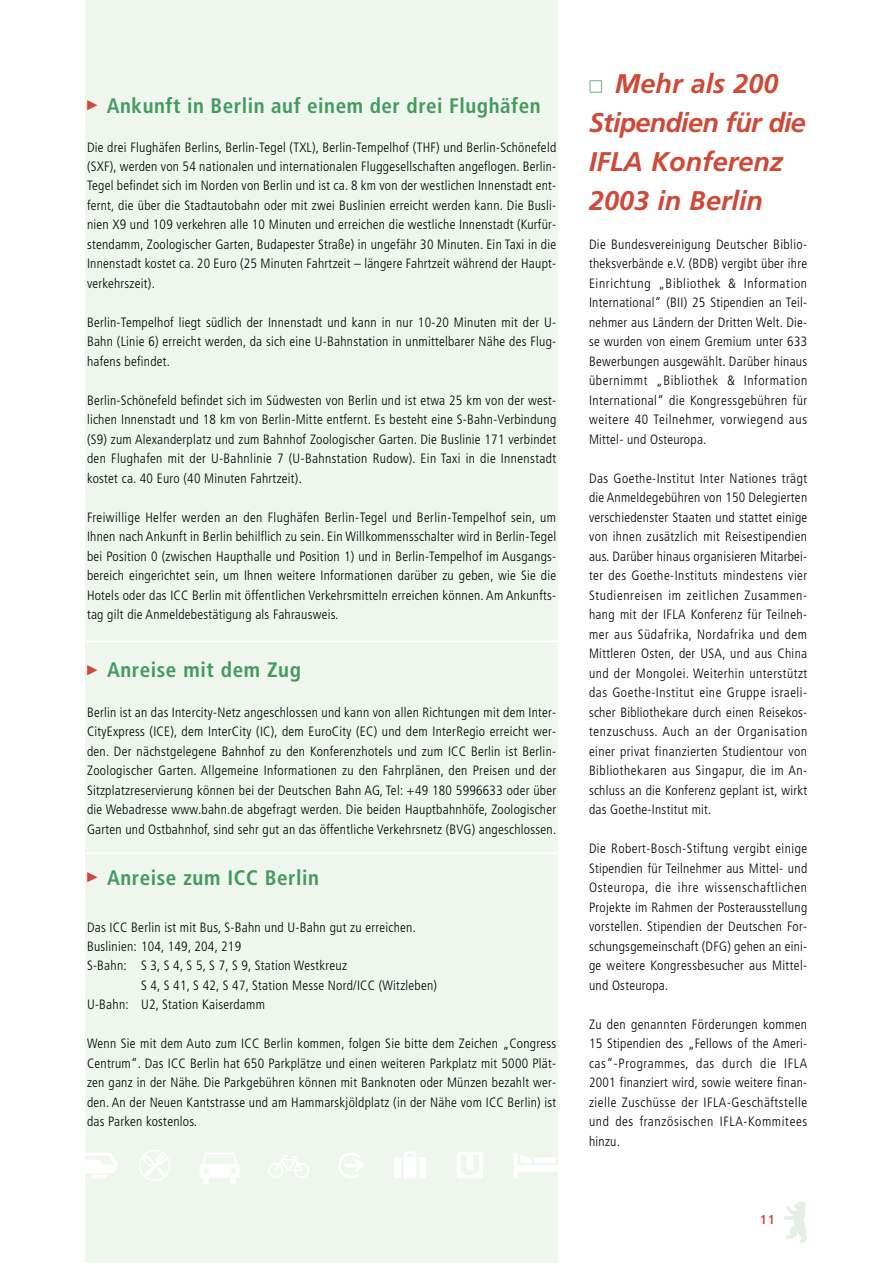
<style>
.page{position:relative;width:893px;height:1263px;background:#fff}
.page>*{position:absolute;margin:0;border:0;box-sizing:border-box;transform-origin:0 0}
.t1{font:italic 700 27px/39px "Frutiger";color:#d04837}
.t2{font:700 condensed 21px "Frutiger";letter-spacing:.025em;color:#449a5e}
.t3{font:300 condensed 13.5px/19.5px "Frutiger";letter-spacing:.02em;color:#000;text-align:justify}
.t4{font:700 condensed 12.75px "Frutiger";color:#d04837}
.s1{font-family:"Universal Newswith Comm Pi";font-weight:400;font-style:normal;font-size:13.5px;color:#449a5e}
</style>
<div class="page">
<div style="left:85px;top:0;width:472px;height:1263px;background:#eef6ee"></div>
<svg style="left:784px;top:1202px;width:22px;height:41px"></svg>
<hr style="left:85px;top:641px;width:472px;height:1px;background:#fff">
<hr style="left:85px;top:852px;width:472px;height:2px;background:#fff">
<svg style="left:557px;top:1152px;width:1px;height:26px"></svg>
<h2 class="t2" style="left:107px;top:97px;width:435px">Ankunft in Berlin auf einem der drei Flughäfen</h2>
<p class="t3" style="left:87px;top:138px;width:471px">Die drei Flughäfen Berlins, Berlin-Tegel (TXL), Berlin-Tempelhof (THF) und Berlin-Schönefeld (SXF), werden von 54 nationalen und internationalen Fluggesellschaften angeflogen. Berlin-Tegel befindet sich im Norden von Berlin und ist ca. 8 km von der westlichen Innenstadt ent&shy;fernt, die über die Stadtautobahn oder mit zwei Buslinien erreicht werden kann. Die Busli&shy;nien X9 und 109 verkehren alle 10 Minuten und erreichen die westliche Innenstadt (Kurfür&shy;stendamm, Zoologischer Garten, Budapester Straße) in ungefähr 30 Minuten. Ein Taxi in die Innenstadt kostet ca. 20 Euro (25 Minuten Fahrtzeit – längere Fahrtzeit während der Haupt&shy;verkehrszeit).</p>
<p class="t3" style="left:87px;top:314px;width:470px">Berlin-Tempelhof liegt südlich der Innenstadt und kann in nur 10-20 Minuten mit der U-Bahn (Linie 6) erreicht werden, da sich eine U-Bahnstation in unmittelbarer Nähe des Flug&shy;hafens befindet.</p>
<p class="t3" style="left:87px;top:392px;width:470px">Berlin-Schönefeld befindet sich im Südwesten von Berlin und ist etwa 25 km von der west&shy;lichen Innenstadt und 18 km von Berlin-Mitte entfernt. Es besteht eine S-Bahn-Verbindung (S9) zum Alexanderplatz und zum Bahnhof Zoologischer Garten. Die Buslinie 171 verbindet den Flughafen mit der U-Bahnlinie 7 (U-Bahnstation Rudow). Ein Taxi in die Innenstadt kostet ca. 40 Euro (40 Minuten Fahrtzeit).</p>
<p class="t3" style="left:87px;top:509px;width:471px">Freiwillige Helfer werden an den Flughäfen Berlin-Tegel und Berlin-Tempelhof sein, um Ihnen nach Ankunft in Berlin behilflich zu sein. Ein Willkommensschalter wird in Berlin-Tegel bei Position 0 (zwischen Haupthalle und Position 1) und in Berlin-Tempelhof im Ausgangs&shy;bereich eingerichtet sein, um Ihnen weitere Informationen darüber zu geben, wie Sie die Hotels oder das ICC Berlin mit öffentlichen Verkehrsmitteln erreichen können. Am Ankunfts&shy;tag gilt die Anmeldebestätigung als Fahrausweis.</p>
<h2 class="t2" style="left:107px;top:661px;width:195px">Anreise mit dem Zug</h2>
<p class="t3" style="left:87px;top:704px;width:471px">Berlin ist an das Intercity-Netz angeschlossen und kann von allen Richtungen mit dem Inter-CityExpress (ICE), dem InterCity (IC), dem EuroCity (EC) und dem InterRegio erreicht wer&shy;den. Der nächstgelegene Bahnhof zu den Konferenzhotels und zum ICC Berlin ist Berlin-Zoologischer Garten. Allgemeine Informationen zu den Fahrplänen, den Preisen und der Sitzplatzreservierung können bei der Deutschen Bahn AG, Tel: +49 180 5996633 oder über die Webadresse www.bahn.de abgefragt werden. Die beiden Hauptbahnhöfe, Zoologischer Garten und Ostbahnhof, sind sehr gut an das öffentliche Verkehrsnetz (BVG) angeschlossen.</p>
<h2 class="t2" style="left:107px;top:869px;width:213px">Anreise zum ICC Berlin</h2>
<p class="t3" style="left:87px;top:918px;width:330px">Das ICC Berlin ist mit Bus, S-Bahn und U-Bahn gut zu erreichen.</p>
<p class="t3" style="left:87px;top:938px;width:156px">Buslinien: 104, 149, 204, 219</p>
<p class="t3" style="left:87px;top:957px;width:261px">S-Bahn: S 3, S 4, S 5, S 7, S 9, Station Westkreuz</p>
<p class="t3" style="left:141px;top:977px;width:297px">S 4, S 41, S 42, S 47, Station Messe Nord/ICC (Witzleben)</p>
<p class="t3" style="left:87px;top:996px;width:179px">U-Bahn: U2, Station Kaiserdamm</p>
<p class="t3" style="left:87px;top:1035px;width:471px">Wenn Sie mit dem Auto zum ICC Berlin kommen, folgen Sie bitte dem Zeichen „Congress Centrum“. Das ICC Berlin hat 650 Parkplätze und einen weiteren Parkplatz mit 5000 Plät&shy;zen ganz in der Nähe. Die Parkgebühren können mit Banknoten oder Münzen bezahlt wer&shy;den. An der Neuen Kantstrasse und am Hammarskjöldplatz (in der Nähe vom ICC Berlin) ist das Parken kostenlos.</p>
<h1 class="t1" style="left:589px;top:66px;width:218px"><span class="s1">□</span> Mehr als 200<br>Stipendien für die<br>IFLA Konferenz<br>2003 in Berlin</h1>
<p class="t3" style="left:589px;top:236px;width:220px">Die Bundesvereinigung Deutscher Biblio&shy;theksverbände e.V. (BDB) vergibt über ihre Einrichtung „Bibliothek &amp; Information International“ (BII) 25 Stipendien an Teil&shy;nehmer aus Ländern der Dritten Welt. Die&shy;se wurden von einem Gremium unter 633<br>Bewerbungen ausgewählt. Darüber hinaus übernimmt „Bibliothek &amp; Information International“ die Kongressgebühren für weitere 40 Teilnehmer, vorwiegend aus Mittel- und Osteuropa.</p>
<p class="t3" style="left:589px;top:470px;width:220px">Das Goethe-Institut Inter Nationes trägt die Anmeldegebühren von 150 Delegierten verschiedenster Staaten und stattet einige von ihnen zusätzlich mit Reisestipendien aus. Darüber hinaus organisieren Mitarbei&shy;ter des Goethe-Instituts mindestens vier Studienreisen im zeitlichen Zusammen&shy;hang mit der IFLA Konferenz für Teilneh&shy;mer aus Südafrika, Nordafrika und dem Mittleren Osten, der USA, und aus China und der Mongolei. Weiterhin unterstützt das Goethe-Institut eine Gruppe israeli&shy;scher Bibliothekare durch einen Reisekos&shy;tenzuschuss. Auch an der Organisation einer privat finanzierten Studientour von Bibliothekaren aus Singapur, die im An&shy;schluss an die Konferenz geplant ist, wirkt das Goethe-Institut mit.</p>
<p class="t3" style="left:589px;top:840px;width:220px">Die Robert-Bosch-Stiftung vergibt einige Stipendien für Teilnehmer aus Mittel- und Osteuropa, die ihre wissenschaftlichen Projekte im Rahmen der Posterausstellung vorstellen. Stipendien der Deutschen For&shy;schungsgemeinschaft (DFG) gehen an eini&shy;ge weitere Kongressbesucher aus Mittel&shy;und Osteuropa.</p>
<p class="t3" style="left:589px;top:1016px;width:220px">Zu den genannten Förderungen kommen 15 Stipendien des „Fellows of the Ameri&shy;cas“-Programmes, das durch die IFLA 2001 finanziert wird, sowie weitere finan&shy;zielle Zuschüsse der IFLA-Geschäftstelle und des französischen IFLA-Kommitees hinzu.</p>
<p class="t4" style="left:760px;top:1215px;width:16px">11</p>
</div>
